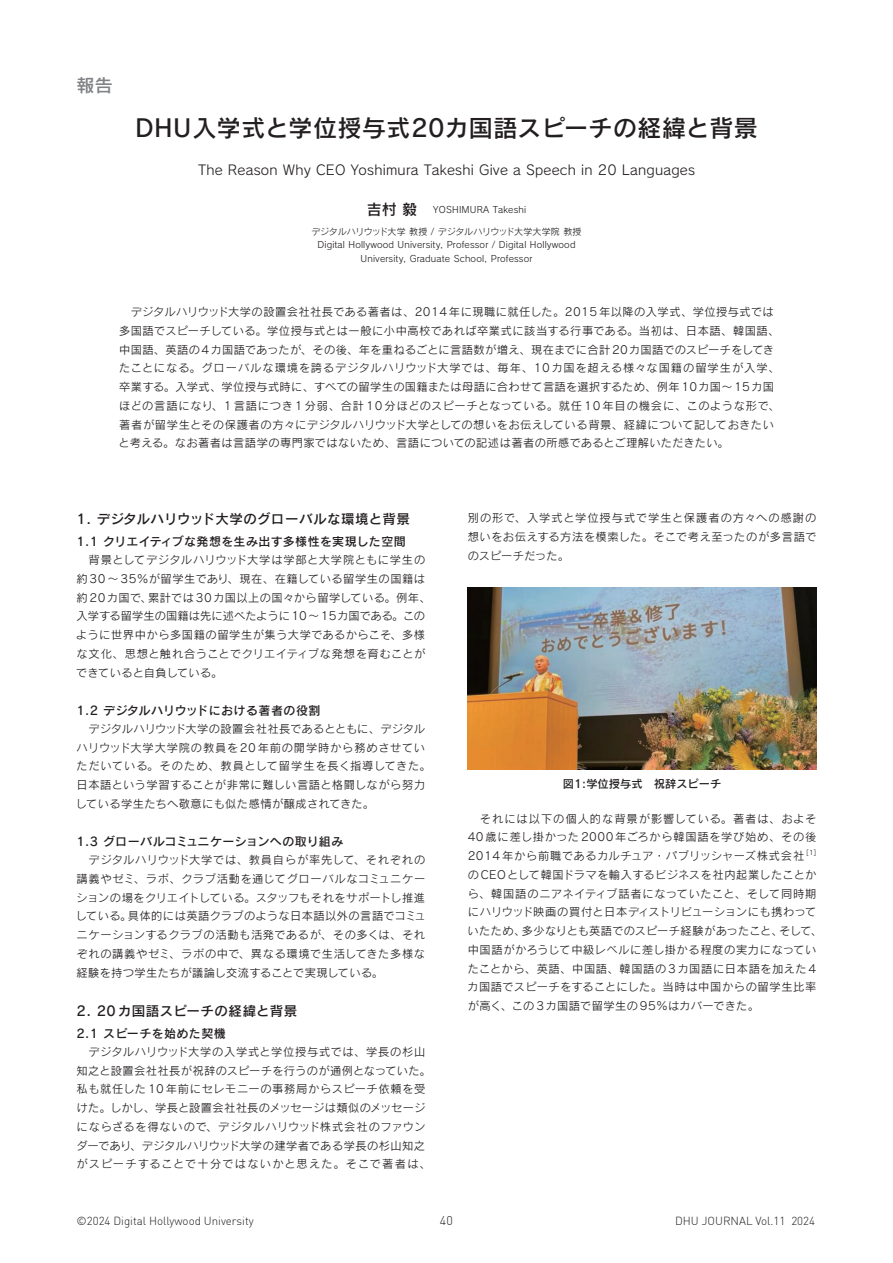
<style>
.page{position:relative;width:893px;height:1263px;background:#fff}
.page>*{position:absolute;margin:0;border:0;box-sizing:border-box;transform-origin:0 0}
.t1{font:24px "Rodin Pro DB";letter-spacing:.02em;color:#231f20}
.t2{font:18px "Rodin Pro DB";color:#808285}
.t3{font:13.5px "Rodin Pro M";letter-spacing:.02em;color:#231f20}
.t4{font:13.5px "Rodin Pro DB";letter-spacing:.04em;color:#231f20}
.t5{font:300 12.45px "DIN";color:#231f20}
.t6{font:12px "Rodin Pro DB";letter-spacing:.04em;color:#231f20}
.t7{font:300 11.55px "DIN";color:#231f20}
.t8{font:11.25px/18.8px "Rodin Pro M";letter-spacing:.04em;color:#231f20}
.t9{font:11.25px "Rodin Pro DB";color:#231f20}
.t10{font:9px/13.5px "Rodin Pro M";letter-spacing:.02em;color:#231f20;text-align:center}
.t11{font:6.6px "Rodin Pro M";color:#231f20}
.s1{font-family:"Rodin Pro DB";font-size:15px}
</style>
<div class="page">
<img style="left:468px;top:587px;width:348px;height:183px">
<h2 class="t2" style="left:77px;top:74px;width:38px">報告</h2>
<h1 class="t1" style="left:135px;top:112px;width:624px">DHU入学式と学位授与式20カ国語スピーチの経緯と背景</h1>
<p class="t3" style="left:198px;top:161px;width:498px">The Reason Why CEO Yoshimura Takeshi Give a Speech in 20 Languages</p>
<p class="t10" style="left:367px;top:203px;width:161px"><span class="s1">吉村 毅</span> YOSHIMURA Takeshi</p>
<p class="t10" style="left:311px;top:224px;width:272px">デジタルハリウッド大学 教授 / デジタルハリウッド大学大学院 教授<br>Digital Hollywood University, Professor / Digital Hollywood<br>University, Graduate School, Professor</p>
<p class="t8" style="left:119px;top:302px;width:663px">　デジタルハリウッド大学の設置会社社長である著者は、2014年に現職に就任した。2015年以降の入学式、学位授与式では多国語でスピーチしている。学位授与式とは一般に小中高校であれば卒業式に該当する行事である。当初は、日本語、韓国語、中国語、英語の 4カ国語であったが、その後、年を重ねるごとに言語数が増え、現在までに合計 20カ国語でのスピーチをしてきたことになる。グローバルな環境を誇るデジタルハリウッド大学では、毎年、10カ国を超える様々な国籍の留学生が入学、卒業する。入学式、学位授与式時に、すべての留学生の国籍または母語に合わせて言語を選択するため、例年 10カ国～ 15カ国ほどの言語になり、1 言語につき1 分弱、合計 10 分ほどのスピーチとなっている。就任 10 年目の機会に、このような形で、著者が留学生とその保護者の方々にデジタルハリウッド大学としての想いをお伝えしている背景、経緯について記しておきたいと考える。なお著者は言語学の専門家ではないため、言語についての記述は著者の所感であるとご理解いただきたい。</p>
<p class="t4" style="left:77px;top:510px;width:335px">1. デジタルハリウッド大学のグローバルな環境と背景</p>
<p class="t6" style="left:77px;top:533px;width:331px">1.1 クリエイティブな発想を生み出す多様性を実現した空間</p>
<p class="t8" style="left:76px;top:550px;width:356px">　背景としてデジタルハリウッド大学は学部と大学院ともに学生の約 30～ 35％が留学生であり、現在、在籍している留学生の国籍は約 20カ国で、累計では 30カ国以上の国々から留学している。例年、入学する留学生の国籍は先に述べたように10～15カ国である。このように世界中から多国籍の留学生が集う大学であるからこそ、多様な文化、思想と触れ合うことでクリエイティブな発想を育むことができていると自負している。</p>
<p class="t6" style="left:77px;top:702px;width:245px">1.2 デジタルハリウッドにおける著者の役割</p>
<p class="t8" style="left:76px;top:719px;width:356px">　デジタルハリウッド大学の設置会社社長であるとともに、デジタルハリウッド大学大学院の教員を20年前の開学時から務めさせていただいている。そのため、教員として留学生を長く指導してきた。日本語という学習することが非常に難しい言語と格闘しながら努力している学生たちへ敬意にも似た感情が醸成されてきた。</p>
<p class="t6" style="left:77px;top:833px;width:268px">1.3 グローバルコミュニケーションへの取り組み</p>
<p class="t8" style="left:76px;top:850px;width:351px;text-align:justify">　デジタルハリウッド大学では、教員自らが率先して、それぞれの講義やゼミ、ラボ、クラブ活動を通じてグローバルなコミュニケーションの場をクリエイトしている。スタッフもそれをサポートし推進している。具体的には英語クラブのような日本語以外の言語でコミュニケーションするクラブの活動も活発であるが、その多くは、それぞれの講義やゼミ、ラボの中で、異なる環境で生活してきた多様な経験を持つ学生たちが議論し交流することで実現している。</p>
<p class="t4" style="left:77px;top:1002px;width:222px">2. 20カ国語スピーチの経緯と背景</p>
<p class="t6" style="left:77px;top:1025px;width:151px">2.1 スピーチを始めた契機</p>
<p class="t8" style="left:77px;top:1042px;width:356px">　デジタルハリウッド大学の入学式と学位授与式では、学長の杉山知之と設置会社社長が祝辞のスピーチを行うのが通例となっていた。私も就任した10年前にセレモニーの事務局からスピーチ依頼を受けた。しかし、学長と設置会社社長のメッセージは類似のメッセージにならざるを得ないので、デジタルハリウッド株式会社のファウンダーであり、デジタルハリウッド大学の建学者である学長の杉山知之がスピーチすることで十分ではないかと思えた。そこで著者は、</p>
<p class="t8" style="left:468px;top:508px;width:350px;text-align:justify">別の形で、入学式と学位授与式で学生と保護者の方々への感謝の想いをお伝えする方法を模索した。そこで考え至ったのが多言語でのスピーチだった。</p>
<p class="t9" style="left:563px;top:776px;width:160px">図1:学位授与式　祝辞スピーチ</p>
<p class="t8" style="left:468px;top:808px;width:350px;text-align:justify">　それには以下の個人的な背景が影響している。著者は、およそ40歳に差し掛かった2000年ごろから韓国語を学び始め、その後2014年から前職であるカルチュア・パブリッシャーズ株式会社</p>
<p class="t11" style="left:806px;top:848px;width:12px">[1]</p>
<p class="t8" style="left:467px;top:865px;width:356px">の CEOとして韓国ドラマを輸入するビジネスを社内起業したことから、韓国語のニアネイティブ話者になっていたこと、そして同時期にハリウッド映画の買付と日本ディストリビューションにも携わっていたため、多少なりとも英語でのスピーチ経験があったこと、そして、中国語がかろうじて中級レベルに差し掛かる程度の実力になっていたことから、英語、中国語、韓国語の3カ国語に日本語を加えた4カ国語でスピーチをすることにした。当時は中国からの留学生比率が高く、この 3カ国語で留学生の 95％はカバーできた。</p>
<p class="t7" style="left:77px;top:1213px;width:179px">© 2024 Digital Hollywood University</p>
<p class="t5" style="left:440px;top:1213px;width:14px">40</p>
<p class="t7" style="left:675px;top:1213px;width:141px">DHU JOURNAL Vol.11 2024</p>
</div>
